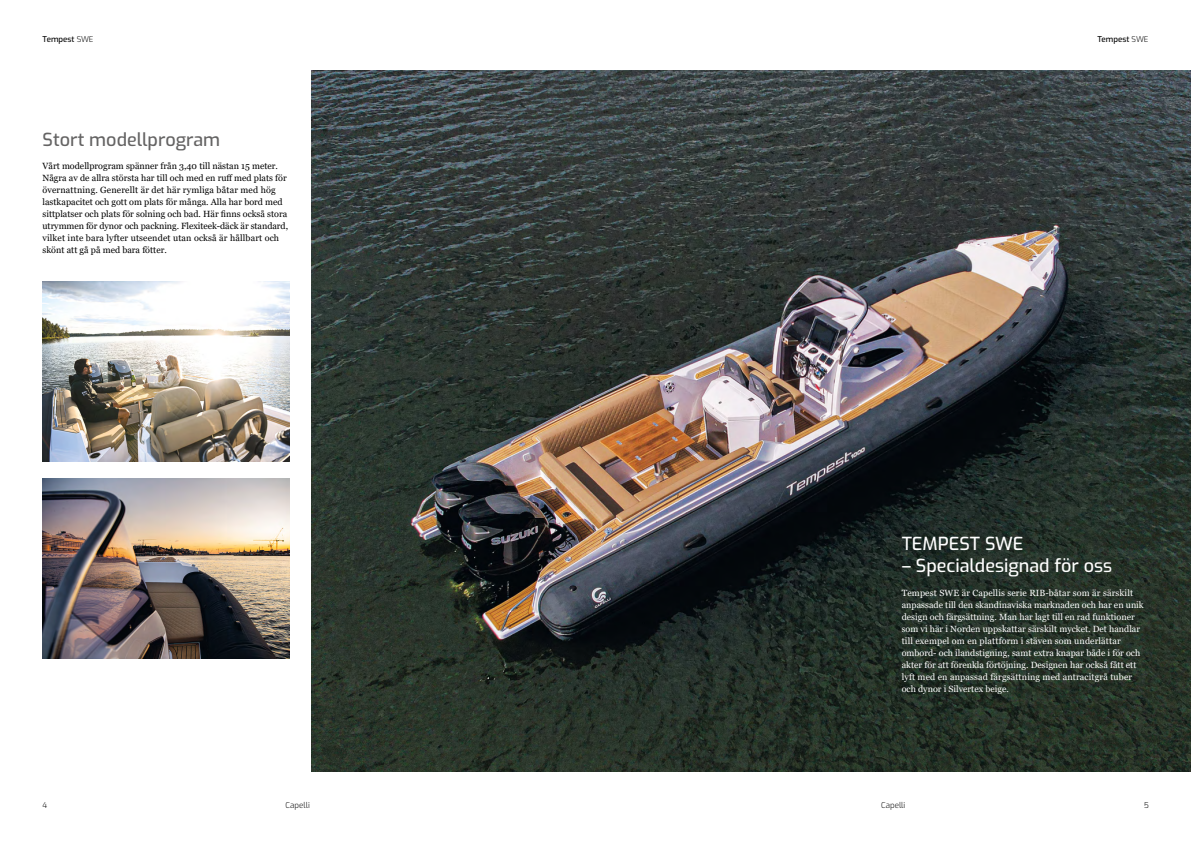
<style>
.page{position:relative;width:1191px;height:842px;background:#fff}
.page>*{position:absolute;margin:0;border:0;box-sizing:border-box;transform-origin:0 0}
.t1{font:500 18px "Exo";color:#fff}
.t2{font:500 18px "Exo";color:#646363}
.t3{font:9px/12px "Georgia";color:#fff}
.t4{font:9px/12px "Georgia";color:#000}
.t5{font:500 8px "Exo";color:#000}
.t6{font:300 8px "Exo";color:#000}
.s1{font-weight:300}
</style>
<div class="page">
<img style="left:312px;top:71px;width:879px;height:701px">
<img style="left:43px;top:282px;width:246px;height:179px">
<img style="left:43px;top:478px;width:246px;height:180px">
<p class="t5" style="left:43px;top:33px;width:53px">Tempest <span class="s1">SWE</span></p>
<p class="t5" style="left:1097px;top:33px;width:53px">Tempest <span class="s1">SWE</span></p>
<h1 class="t2" style="left:43px;top:126px;width:179px">Stort modellprogram</h1>
<p class="t4" style="left:43px;top:160px;width:247px">Vårt modellprogram spänner från 3,40 till nästan 15 meter.<br>Några av de allra största har till och med en ruff med plats för övernattning. Generellt är det här rymliga båtar med hög lastkapacitet och gott om plats för många. Alla har bord med sittplatser och plats för solning och bad. Här finns också stora utrymmen för dynor och packning. Flexiteek-däck är standard, vilket inte bara lyfter utseendet utan också är hållbart och skönt att gå på med bara fötter.</p>
<h1 class="t1" style="left:901px;top:530px;width:123px">TEMPEST SWE</h1>
<h1 class="t1" style="left:901px;top:552px;width:212px">– Specialdesignad för oss</h1>
<p class="t3" style="left:901px;top:587px;width:243px">Tempest SWE är Capellis serie RIB-båtar som är särskilt anpassade till den skandinaviska marknaden och har en unik design och färgsättning. Man har lagt till en rad funktioner som vi här i Norden uppskattar särskilt mycket. Det handlar till exempel om en plattform i stäven som underlättar ombord- och ilandstigning, samt extra knapar både i för och akter för att förenkla förtöjning. Designen har också fått ett lyft med en anpassad färgsättning med antracitgrå tuber och dynor i Silvertex beige.</p>
<p class="t6" style="left:43px;top:799px;width:6px">4</p>
<p class="t6" style="left:285px;top:799px;width:26px">Capelli</p>
<p class="t6" style="left:881px;top:799px;width:26px">Capelli</p>
<p class="t6" style="left:1143px;top:799px;width:7px">5</p>
</div>
